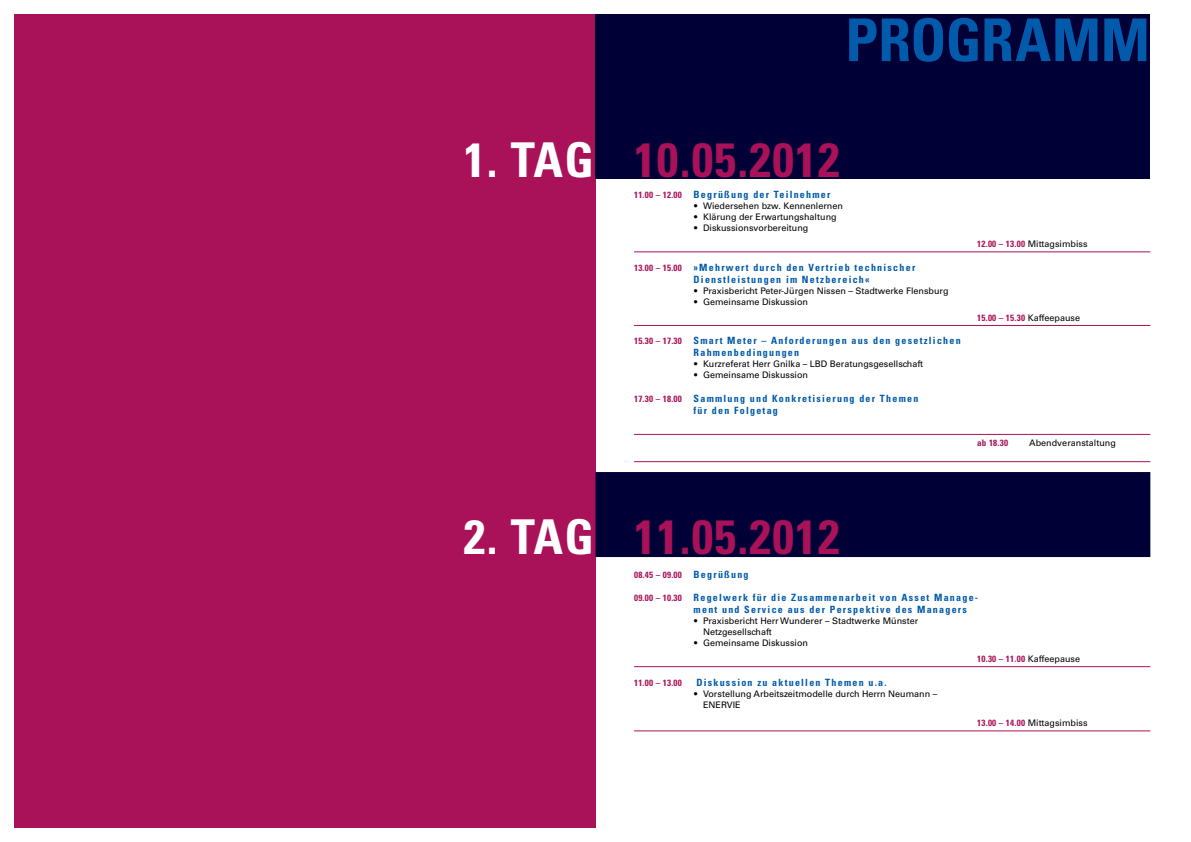
<style>
.page{position:relative;width:1191px;height:842px;background:#fff}
.page>*{position:absolute;margin:0;border:0;box-sizing:border-box;transform-origin:0 0}
.Beschriftung_blau{font:700 condensed 59px "Univers LT";color:#015aaa}
._2__Tag{font:700 condensed 48px "Univers LT";letter-spacing:.025em;color:#a91159}
._1__Tag{font:700 condensed 48px "Univers LT";letter-spacing:.025em;color:#a91159}
.Neuer_Tagespunkt{font:700 condensed 10px/12px "Univers LT";letter-spacing:.125em;color:#015aaa}
.Aufzählung_Dot{font:9px/11px "Univers LT";color:#000}
.Pause_von___bis{font:9px "Univers LT";color:#000}
.Pause_von___bis-2{font:700 condensed 9px "Univers LT";letter-spacing:.025em;color:#a91159}
.Neuer_Tagespunkt-2{font:700 condensed 9px "Univers LT";letter-spacing:.025em;color:#a91159}
.s1{color:#fff}
.s2{font-size:9px;color:#a91159}
.s3{font-weight:700;font-stretch:condensed;color:#a91159}
.s4{font-weight:400;font-stretch:normal;color:#000}
.s5{font-size:10px;color:#015aaa}
</style>
<div class="page">
<div style="left:14px;top:14px;width:581px;height:814px;background:#a91159"></div>
<div style="left:595px;top:14px;width:554px;height:165px;background:#000037"></div>
<hr style="left:634px;top:252px;width:516px;height:1px;background:#a91159">
<hr style="left:634px;top:325px;width:516px;height:1px;background:#a91159">
<hr style="left:634px;top:434px;width:516px;height:1px;background:#a91159">
<hr style="left:634px;top:461px;width:516px;height:1px;background:#a91159">
<div style="left:595px;top:472px;width:555px;height:85px;background:#000037"></div>
<hr style="left:634px;top:666px;width:516px;height:1px;background:#a91159">
<hr style="left:634px;top:731px;width:516px;height:1px;background:#a91159">
<p class="Beschriftung_blau" style="left:845px;top:4px;width:306px">PROGRAMM</p>
<p class="_1__Tag" style="left:464px;top:131px;width:377px"><span class="s1">1. TAG</span> 10.05.2012</p>
<p class="Neuer_Tagespunkt" style="left:634px;top:188px;width:198px"><span class="s2">11.00 – 12.00</span> Begrüßung der Teilnehmer</p>
<p class="Aufzählung_Dot" style="left:694px;top:200px;width:150px">• Wiedersehen bzw. Kennenlernen</p>
<p class="Aufzählung_Dot" style="left:694px;top:211px;width:144px">• Klärung der Erwartungshaltung</p>
<p class="Aufzählung_Dot" style="left:694px;top:222px;width:116px">• Diskussionsvorbereitung</p>
<p class="Neuer_Tagespunkt" style="left:693px;top:261px;width:223px;text-indent:-60px"><span class="s2">13.00 – 15.00</span> »Mehrwert durch den Vertrieb technischer<br>Dienstleistungen im Netzbereich«</p>
<p class="Aufzählung_Dot" style="left:694px;top:285px;width:256px">• Praxisbericht Peter-Jürgen Nissen – Stadtwerke Flensburg</p>
<p class="Aufzählung_Dot" style="left:694px;top:296px;width:116px">• Gemeinsame Diskussion</p>
<p class="Neuer_Tagespunkt" style="left:693px;top:335px;width:269px;text-indent:-60px"><span class="s2">15.30 – 17.30</span> Smart Meter – Anforderungen aus den gesetzlichen<br>Rahmenbedingungen</p>
<p class="Aufzählung_Dot" style="left:694px;top:359px;width:231px">• Kurzreferat Herr Gnilka – LBD Beratungsgesellschaft</p>
<p class="Aufzählung_Dot" style="left:694px;top:370px;width:116px">• Gemeinsame Diskussion</p>
<p class="Neuer_Tagespunkt" style="left:693px;top:392px;width:226px;text-indent:-60px"><span class="s2">17.30 – 18.00</span> Sammlung und Konkretisierung der Themen für den Folgetag</p>
<p class="Pause_von___bis" style="left:977px;top:239px;width:112px"><span class="s3">12.00 – 13.00</span> Mittagsimbiss</p>
<p class="Pause_von___bis-2" style="left:977px;top:312px;width:104px">15.00 – 15.30 <span class="s4">Kaffeepause</span></p>
<p class="Pause_von___bis-2" style="left:977px;top:437px;width:32px">ab 18.30</p>
<p class="Pause_von___bis" style="left:1029px;top:438px;width:88px">Abendveranstaltung</p>
<p class="_2__Tag" style="left:464px;top:508px;width:377px"><span class="s1">2. Tag</span> 11.05.2012</p>
<p class="Neuer_Tagespunkt-2" style="left:634px;top:569px;width:116px">08.45 – 09.00 <span class="s5">Begrüßung</span></p>
<p class="Neuer_Tagespunkt" style="left:693px;top:591px;width:286px;text-indent:-60px"><span class="s2">09.00 – 10.30</span> Regelwerk für die Zusammenarbeit von Asset Manage&shy;ment und Service aus der Perspektive des Managers</p>
<p class="Aufzählung_Dot" style="left:703px;top:615px;width:217px;text-indent:-9px">• Praxisbericht Herr Wunderer – Stadtwerke Münster<br>Netzgesellschaft</p>
<p class="Aufzählung_Dot" style="left:694px;top:637px;width:116px">• Gemeinsame Diskussion</p>
<p class="Pause_von___bis-2" style="left:977px;top:653px;width:104px">10.30 – 11.00 <span class="s4">Kaffeepause</span></p>
<p class="Neuer_Tagespunkt-2" style="left:634px;top:677px;width:49px">11.00 – 13.00</p>
<p class="Neuer_Tagespunkt" style="left:696px;top:676px;width:192px">Diskussion zu aktuellen Themen u.a.</p>
<p class="Aufzählung_Dot" style="left:703px;top:688px;width:236px;text-indent:-9px">• Vorstellung Arbeitszeitmodelle durch Herrn Neumann –<br>ENERVIE</p>
<p class="Pause_von___bis" style="left:977px;top:718px;width:112px"><span class="s3">13.00 – 14.00</span> Mittagsimbiss</p>
</div>
